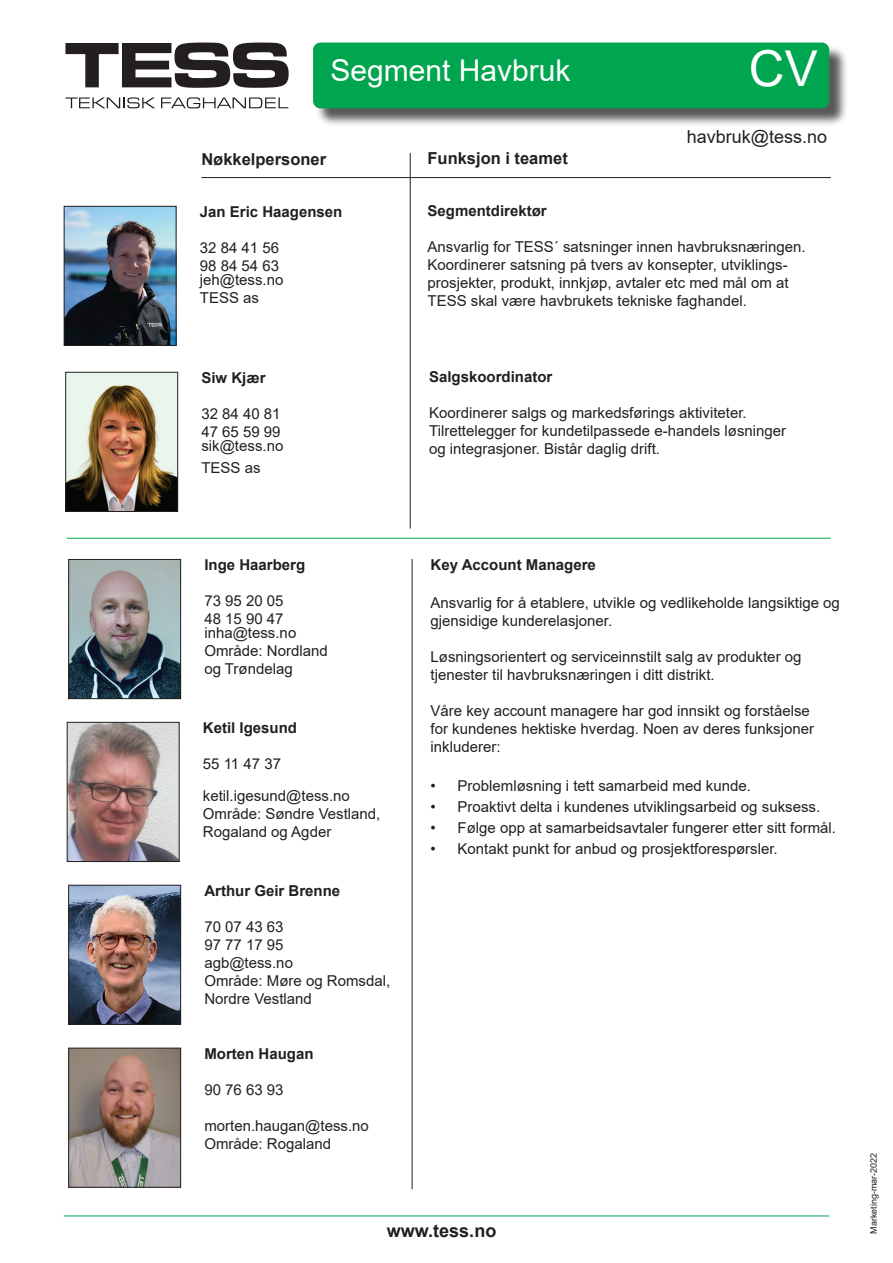
<style>
.page{position:relative;width:893px;height:1263px;background:#fff}
.page>*{position:absolute;margin:0;border:0;box-sizing:border-box;transform-origin:0 0}
.t1{font:49.5px "Arial";color:#fff}
.t2{font:30px "Arial";color:#fff}
.t3{font:18px "Arial";color:#231f20}
.t4{font:700 18px "Arial";color:#231f20}
.t5{font:700 16.5px "Arial";color:#231f20}
.t6{font:15px/18px "Arial";color:#231f20}
.t7{font:700 15px "Arial";color:#231f20}
.t8{font:9px "Arial";color:#231f20}
</style>
<div class="page">
<svg style="left:65px;top:43px;width:224px;height:45px"></svg>
<svg style="left:65px;top:97px;width:90px;height:11px"></svg>
<svg style="left:161px;top:97px;width:127px;height:11px"></svg>
<hr style="left:201px;top:177px;width:630px;height:1px;background:#231f20">
<hr style="left:410px;top:153px;width:1px;height:375px;background:#231f20">
<hr style="left:64px;top:1215px;width:765px;height:1px;background:#00a54f">
<div style="left:315px;top:45px;width:533px;height:82px;background:#231f20;opacity:.75"></div>
<div style="left:314px;top:43px;width:514px;height:65px;background:#00a54f;border-radius:7px"></div>
<div style="left:313px;top:43px;width:516px;height:65px;border:2px solid #00a54f;border-radius:7px"></div>
<img style="left:66px;top:208px;width:108px;height:136px">
<div style="left:64px;top:206px;width:112px;height:140px;border:1px solid #231f20"></div>
<img style="left:67px;top:374px;width:109px;height:136px">
<div style="left:65px;top:372px;width:113px;height:140px;border:1px solid #231f20"></div>
<img style="left:70px;top:561px;width:109px;height:136px">
<div style="left:68px;top:559px;width:113px;height:140px;border:1px solid #231f20"></div>
<img style="left:69px;top:724px;width:109px;height:136px">
<div style="left:67px;top:722px;width:113px;height:140px;border:1px solid #231f20"></div>
<img style="left:70px;top:887px;width:109px;height:136px">
<div style="left:68px;top:885px;width:113px;height:140px;border:1px solid #231f20"></div>
<hr style="left:67px;top:538px;width:764px;height:1px;background:#00a54f">
<hr style="left:412px;top:559px;width:1px;height:630px;background:#231f20">
<img style="left:70px;top:1050px;width:109px;height:136px">
<div style="left:68px;top:1048px;width:113px;height:140px;border:1px solid #231f20"></div>
<h2 class="t2" style="left:330px;top:50px;width:242px">Segment Havbruk</h2>
<h1 class="t1" style="left:749px;top:35px;width:70px">CV</h1>
<p class="t5" style="left:201px;top:148px;width:126px">Nøkkelpersoner</p>
<p class="t5" style="left:428px;top:147px;width:142px">Funksjon i teamet</p>
<p class="t3" style="left:687px;top:124px;width:142px">havbruk@tess.no</p>
<p class="t7" style="left:200px;top:201px;width:144px">Jan Eric Haagensen</p>
<p class="t6" style="left:200px;top:238px;width:81px">32 84 41 56<br>98 84 54 63</p>
<p class="t6" style="left:200px;top:270px;width:85px">jeh@tess.no<br>TESS as</p>
<p class="t7" style="left:201px;top:367px;width:66px">Siw Kjær</p>
<p class="t6" style="left:201px;top:404px;width:81px">32 84 40 81<br>47 65 59 99</p>
<p class="t6" style="left:201px;top:434px;width:83px;line-height:22.2px">sik@tess.no<br>TESS as</p>
<p class="t7" style="left:427px;top:200px;width:121px">Segmentdirektør</p>
<p class="t6" style="left:427px;top:238px;width:380px">Ansvarlig for TESS´ satsninger innen havbruksnæringen.<br>Koordinerer satsning på tvers av konsepter, utviklings&shy;prosjekter, produkt, innkjøp, avtaler etc med mål om at TESS skal være havbrukets tekniske faghandel.</p>
<p class="t7" style="left:429px;top:366px;width:125px">Salgskoordinator</p>
<p class="t6" style="left:429px;top:404px;width:359px">Koordinerer salgs og markedsførings aktiviteter.<br>Tilrettelegger for kundetilpassede e-handels løsninger og integrasjoner. Bistår daglig drift.</p>
<p class="t7" style="left:204px;top:554px;width:102px">Inge Haarberg</p>
<p class="t6" style="left:204px;top:592px;width:81px">73 95 20 05<br>48 15 90 47</p>
<p class="t6" style="left:204px;top:623px;width:125px">inha@tess.no<br>Område: Nordland og Trøndelag</p>
<p class="t7" style="left:203px;top:717px;width:96px">Ketil Igesund</p>
<p class="t6" style="left:203px;top:748px;width:148px;line-height:31.7px">55 11 47 37 ketil.igesund@tess.no</p>
<p class="t6" style="left:203px;top:804px;width:179px">Område: Søndre Vestland,<br>Rogaland og Agder</p>
<p class="t7" style="left:204px;top:880px;width:137px">Arthur Geir Brenne</p>
<p class="t6" style="left:204px;top:917px;width:187px">70 07 43 63<br>97 77 17 95<br>agb@tess.no<br>Område: Møre og Romsdal,<br>Nordre Vestland</p>
<p class="t7" style="left:204px;top:1043px;width:111px">Morten Haugan</p>
<p class="t6" style="left:204px;top:1080px;width:81px">90 76 63 93</p>
<p class="t6" style="left:204px;top:1116px;width:166px">morten.haugan@tess.no<br>Område: Rogaland</p>
<p class="t7" style="left:431px;top:554px;width:167px">Key Account Managere</p>
<p class="t6" style="left:430px;top:593px;width:411px">Ansvarlig for å etablere, utvikle og vedlikeholde langsiktige og gjensidige kunderelasjoner.</p>
<p class="t6" style="left:430px;top:647px;width:372px">Løsningsorientert og serviceinnstilt salg av produkter og tjenester til havbruksnæringen i ditt distrikt.</p>
<p class="t6" style="left:430px;top:701px;width:385px">Våre key account managere har god innsikt og forståelse for kundenes hektiske hverdag. Noen av deres funksjoner inkluderer:</p>
<p class="t6" style="left:430px;top:776px;width:322px">• Problemløsning i tett samarbeid med kunde.</p>
<p class="t6" style="left:430px;top:797px;width:391px">• Proaktivt delta i kundenes utviklingsarbeid og suksess.</p>
<p class="t6" style="left:430px;top:818px;width:407px">• Følge opp at samarbeidsavtaler fungerer etter sitt formål.</p>
<p class="t6" style="left:430px;top:839px;width:349px">• Kontakt punkt for anbud og prosjektforespørsler.</p>
<p class="t4" style="left:387px;top:1217px;width:111px">www.tess.no</p>
<p class="t8" style="left:867px;top:1234px;width:83px;rotate:-90deg">Marketing-mar-2022</p>
</div>
